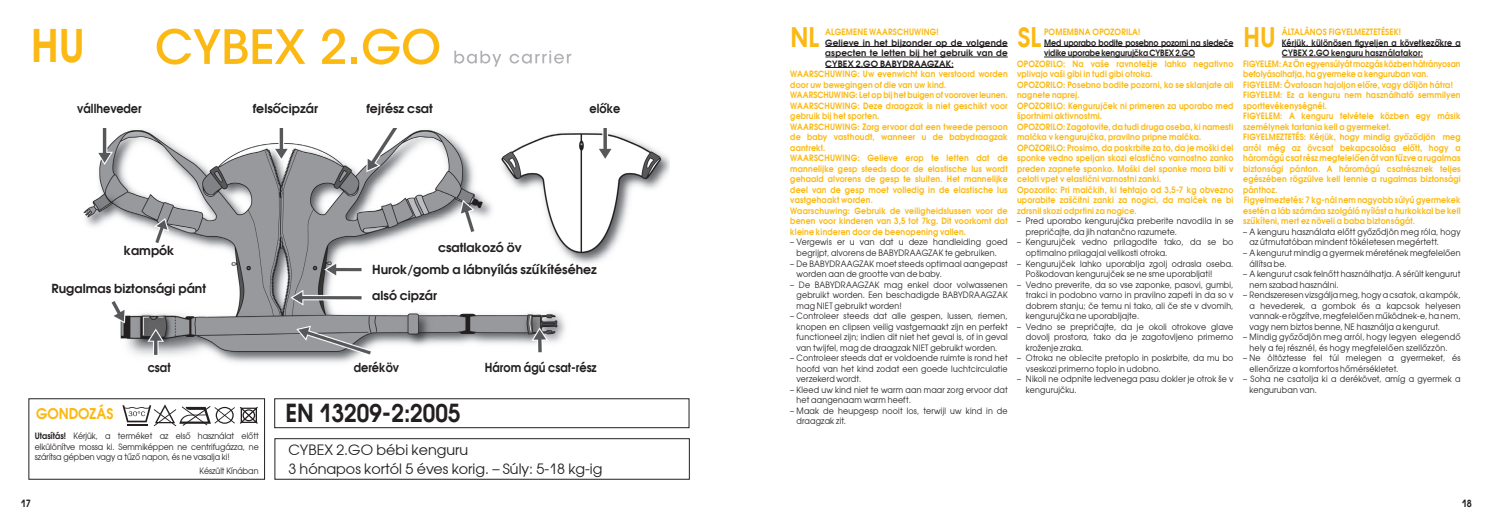
<style>
.page{position:relative;width:1489px;height:525px;background:#fff}
.page>*{position:absolute;margin:0;border:0;box-sizing:border-box;transform-origin:0 0}
.t1{font:700 45px "Avant Garde Gothic TT";color:#fcb914;scale:.9 1}
.t2{font:700 27px "Avant Garde Gothic TT";color:#fcb914;scale:.9 1}
.t3{font:700 25px "Avant Garde Gothic TT";color:#231f20;scale:.9 1}
.t4{font:700 15px "Avant Garde Gothic TT";color:#fcb914;scale:.9 1}
.t5{font:14.25px/19.2px "Avant Garde Gothic TT";color:#231f20}
.t6{font:700 12.5px "Avant Garde Gothic TT";color:#231f20}
.t7{font:700 12.5px "Avant Garde Gothic TT";color:#231f20;scale:.9 1}
.t8{font:700 10px "Avant Garde Gothic TT";color:#231f20;scale:.9 1}
.t9{font:8.75px/10.5px "Avant Garde Gothic TT";letter-spacing:.025em;color:#231f20;scale:.9 1}
.t10{font:700 8.75px/10.5px "Avant Garde Gothic TT";letter-spacing:.02em;color:#fcb914;scale:.9 1}
.t11{font:700 8.75px/10.5px "Avant Garde Gothic TT";letter-spacing:.005em;color:#231f20;scale:.9 1}
.t12{font:700 8.75px/10.5px "Avant Garde Gothic TT";letter-spacing:.005em;color:#231f20;text-align:justify}
.t13{font:8.75px "Avant Garde Gothic TT";color:#231f20;scale:.9 1}
.s1{font-weight:700}
</style>
<div class="page">
<hr style="left:825px;top:46px;width:182px;height:1px;background:#231f20">
<hr style="left:825px;top:57px;width:182px;height:1px;background:#231f20">
<hr style="left:825px;top:67px;width:128px;height:1px;background:#231f20">
<hr style="left:1281px;top:46px;width:179px;height:1px;background:#231f20">
<hr style="left:1281px;top:57px;width:141px;height:1px;background:#231f20">
<div style="left:274px;top:438px;width:415px;height:41px;border:1px solid #231f20"></div>
<div style="left:274px;top:398px;width:415px;height:30px;border:1px solid #231f20"></div>
<div style="left:29px;top:398px;width:236px;height:81px;border:1px solid #231f20"></div>
<img style="left:83px;top:128px;width:586px;height:235px">
<svg style="left:157px;top:29px;width:148px;height:35px"></svg>
<svg style="left:322px;top:29px;width:23px;height:35px"></svg>
<svg style="left:351px;top:58px;width:6px;height:6px"></svg>
<svg style="left:363px;top:29px;width:76px;height:35px"></svg>
<svg style="left:454px;top:51px;width:47px;height:16px"></svg>
<svg style="left:509px;top:51px;width:62px;height:13px"></svg>
<hr style="left:1044px;top:46px;width:189px;height:1px;background:#231f20">
<hr style="left:1044px;top:57px;width:150px;height:1px;background:#231f20">
<svg style="left:122px;top:404px;width:136px;height:22px"></svg>
<h1 class="t1" style="left:31px;top:17px;width:61px">HU</h1>
<h3 class="t7" style="left:77px;top:101px;width:73px">vállheveder</h3>
<h3 class="t6" style="left:253px;top:101px;width:67px">felsőcipzár</h3>
<h3 class="t6" style="left:366px;top:101px;width:68px">fejrész csat</h3>
<h3 class="t7" style="left:589px;top:101px;width:36px">előke</h3>
<h3 class="t6" style="left:124px;top:242px;width:52px">kampók</h3>
<h3 class="t6" style="left:52px;top:281px;width:156px">Rugalmas biztonsági pánt</h3>
<h3 class="t6" style="left:438px;top:240px;width:85px">csatlakozó öv</h3>
<h3 class="t6" style="left:372px;top:262px;width:226px">Hurok/gomb a lábnyílás szűkítéséhez</h3>
<h3 class="t6" style="left:372px;top:288px;width:66px">alsó cipzár</h3>
<h3 class="t4" style="left:36px;top:404px;width:87px">GONDOZÁS</h3>
<h3 class="t7" style="left:148px;top:360px;width:27px">csat</h3>
<h3 class="t7" style="left:354px;top:360px;width:52px">deréköv</h3>
<h3 class="t7" style="left:485px;top:360px;width:126px">Három ágú csat-rész</h3>
<h3 class="t3" style="left:285px;top:397px;width:196px">EN 13209-2:2005</h3>
<p class="t9" style="left:35px;top:430px;width:250px;text-align:justify"><span class="s1">Utasítás!</span> Kérjük, a terméket az első használat előtt elkülönítve mossa ki. Semmiképpen ne centrifugázza, ne szárítsa gépben vagy a tűző napon, és ne vasalja ki!</p>
<p class="t13" style="left:199px;top:465px;width:67px">Készült Kínában</p>
<h3 class="t5" style="left:288px;top:440px;width:315px">CYBEX 2.GO bébi kenguru<br>3 hónapos kortól 5 éves korig. – Súly: 5-18 kg-ig</h3>
<h2 class="t2" style="left:790px;top:21px;width:33px">NL</h2>
<p class="t10" style="left:1281px;top:27px;width:134px">ÁLTALÁNOS FIGYELMEZTETÉSEK!</p>
<h2 class="t2" style="left:1017px;top:21px;width:27px">SL</h2>
<h2 class="t2" style="left:1243px;top:21px;width:37px">HU</h2>
<p class="t10" style="left:825px;top:27px;width:127px">ALGEMENE WAARSCHUWING!</p>
<p class="t12" style="left:825px;top:37px;width:184px">Gelieve in het bijzonder op de volgende aspecten te letten bij het gebruik van de CYBEX 2.GO BABYDRAAGZAK:</p>
<p class="t10" style="left:790px;top:69px;width:243px">WAARSCHUWING: Uw evenwicht kan verstoord worden door uw bewegingen of die van uw kind.<br>WAARSCHUWING: Let op bij het buigen of voorover leunen.<br>WAARSCHUWING: Deze draagzak is niet geschikt voor gebruik bij het sporten.<br>WAARSCHUWING: Zorg ervoor dat een tweede persoon de baby vasthoudt, wanneer u de babydraagzak aantrekt.<br>WAARSCHUWING: Gelieve erop te letten dat de mannelijke gesp steeds door de elastische lus wordt gehaald alvorens de gesp te sluiten. Het mannelijke deel van de gesp moet volledig in de elastische lus vastgehaakt worden.<br>Waarschuwing: Gebruik de veiligheidslussen voor de benen voor kinderen van 3,5 tot 7kg. Dit voorkomt dat kleine kinderen door de beenopening vallen.</p>
<p class="t9" style="left:790px;top:237px;width:243px;text-align:center">– Vergewis er u van dat u deze handleiding goed begrijpt, alvorens de BABYDRAAGZAK te gebruiken.</p>
<p class="t9" style="left:796px;top:258px;width:236px;text-indent:-6px">– De BABYDRAAGZAK moet steeds optimaal aangepast worden aan de grootte van de baby.</p>
<p class="t9" style="left:796px;top:279px;width:236px;text-align:justify;text-indent:-6px">– De BABYDRAAGZAK mag enkel door volwassenen gebruikt worden. Een beschadigde BABYDRAAGZAK mag NIET gebruikt worden!</p>
<p class="t9" style="left:796px;top:310px;width:236px;text-align:justify;text-indent:-6px">– Controleer steeds dat alle gespen, lussen, riemen, knopen en clipsen veilig vastgemaakt zijn en perfekt functioneel zijn; indien dit niet het geval is, of in geval van twijfel, mag de draagzak NIET gebruikt worden.</p>
<p class="t9" style="left:796px;top:352px;width:236px;text-align:justify;text-indent:-6px">– Controleer steeds dat er voldoende ruimte is rond het hoofd van het kind zodat een goede luchtcirculatie verzekerd wordt.</p>
<p class="t9" style="left:796px;top:384px;width:236px;text-indent:-6px">– Kleed uw kind niet te warm aan maar zorg ervoor dat het aangenaam warm heeft.</p>
<p class="t9" style="left:796px;top:405px;width:236px;text-indent:-6px">– Maak de heupgesp nooit los, terwijl uw kind in de draagzak zit.</p>
<p class="t10" style="left:1044px;top:27px;width:109px">POMEMBNA OPOZORILA!</p>
<p class="t11" style="left:1044px;top:37px;width:212px">Med uporabo bodite posebno pozorni na sledeče vidike uporabe kengurujčka CYBEX 2.GO</p>
<p class="t10" style="left:1017px;top:58px;width:242px">OPOZORILO: Na vaše ravnotežje lahko negativno vplivajo vaši gibi in tudi gibi otroka.<br>OPOZORILO: Posebno bodite pozorni, ko se sklanjate ali nagnete naprej.<br>OPOZORILO: Kengurujček ni primeren za uporabo med športnimi aktivnostmi.<br>OPOZORILO: Zagotovite, da tudi druga oseba, ki namesti malčka v kengurujčka, pravilno pripne malčka.<br>OPOZORILO: Prosimo, da poskrbite za to, da je moški del sponke vedno speljan skozi elastično varnostno zanko preden zapnete sponko. Moški del sponke mora biti v celoti vpet v elastični varnostni zanki.<br>Opozorilo: Pri malčkih, ki tehtajo od 3,5-7 kg obvezno uporabite zaščitni zanki za nogici, da malček ne bi zdrsnil skozi odprtini za nogice.</p>
<p class="t9" style="left:1025px;top:216px;width:232px;text-indent:-9px">– Pred uporabo kengurujčka preberite navodila in se prepričajte, da jih natančno razumete.</p>
<p class="t9" style="left:1025px;top:237px;width:232px;text-indent:-9px">– Kengurujček vedno prilagodite tako, da se bo optimalno prilagajal velikosti otroka.</p>
<p class="t9" style="left:1025px;top:258px;width:232px;text-indent:-9px">– Kengurujček lahko uporablja zgolj odrasla oseba.<br>Poškodovan kengurujček se ne sme uporabljati!</p>
<p class="t9" style="left:1025px;top:279px;width:232px;text-align:justify;text-indent:-9px">– Vedno preverite, da so vse zaponke, pasovi, gumbi, trakci in podobno varno in pravilno zapeti in da so v dobrem stanju; če temu ni tako, ali če ste v dvomih, kengurujčka ne uporabljajte.</p>
<p class="t9" style="left:1025px;top:321px;width:232px;text-align:justify;text-indent:-9px">– Vedno se prepričajte, da je okoli otrokove glave dovolj prostora, tako da je zagotovljeno primerno kroženje zraka.</p>
<p class="t9" style="left:1025px;top:352px;width:232px;text-indent:-9px">– Otroka ne oblecite pretoplo in poskrbite, da mu bo vseskozi primerno toplo in udobno.</p>
<p class="t9" style="left:1025px;top:373px;width:232px;text-indent:-9px">– Nikoli ne odpnite ledvenega pasu dokler je otrok še v kengurujčku.</p>
<p class="t11" style="left:1281px;top:37px;width:200px">Kérjük, különösen figyeljen a következőkre a<br>CYBEX 2.GO kenguru használatakor:</p>
<p class="t10" style="left:1243px;top:58px;width:243px">FIGYELEM: Az Ön egyensúlyát mozgás közben hátrányosan befolyásolhatja, ha gyermeke a kenguruban van.<br>FIGYELEM: Óvatosan hajoljon előre, vagy dőljön hátra!<br>FIGYELEM: Ez a kenguru nem használható semmilyen sporttevékenységnél.<br>FIGYELEM: A kenguru felvétele közben egy másik személynek tartania kell a gyermeket.<br>FIGYELMEZTETÉS: Kérjük, hogy mindig győződjön meg arról még az övcsat bekapcsolása előtt, hogy a háromágú csat rész megfelelően át van fűzve a rugalmas biztonsági pánton. A háromágú csatrésznek teljes egészében rögzülve kell lennie a rugalmas biztonsági pánthoz.<br>Figyelmeztetés: 7 kg-nál nem nagyobb súlyú gyermekek esetén a láb számára szolgáló nyílást a hurkokkal be kell szűkíteni, mert ez növeli a baba biztonságát.</p>
<p class="t9" style="left:1249px;top:226px;width:236px;text-indent:-6px">– A kenguru használata előtt győződjön meg róla, hogy az útmutatóban mindent tökéletesen megértett.</p>
<p class="t9" style="left:1249px;top:247px;width:236px;text-indent:-6px">– A kengurut mindig a gyermek méretének megfelelően állítsa be.</p>
<p class="t9" style="left:1249px;top:268px;width:236px;text-indent:-6px">– A kengurut csak felnőtt használhatja. A sérült kengurut nem szabad használni.</p>
<p class="t9" style="left:1249px;top:289px;width:236px;text-align:justify;text-indent:-6px">– Rendszeresen vizsgálja meg, hogy a csatok, a kampók, a hevederek, a gombok és a kapcsok helyesen vannak-e rögzítve, megfelelően működnek-e, ha nem, vagy nem biztos benne, NE használja a kengurut.</p>
<p class="t9" style="left:1249px;top:331px;width:236px;text-indent:-6px">– Mindig győződjön meg arról, hogy legyen elegendő hely a fej résznél, és hogy megfelelően szellőzzön.</p>
<p class="t9" style="left:1249px;top:352px;width:236px;text-indent:-6px">– Ne öltöztesse fel túl melegen a gyermeket, és ellenőrizze a komfortos hőmérsékletet.</p>
<p class="t9" style="left:1249px;top:373px;width:236px;text-indent:-6px">– Soha ne csatolja ki a derékövet, amíg a gyermek a kenguruban van.</p>
<p class="t8" style="left:21px;top:497px;width:13px">17</p>
<p class="t8" style="left:1461px;top:497px;width:13px">18</p>
</div>
